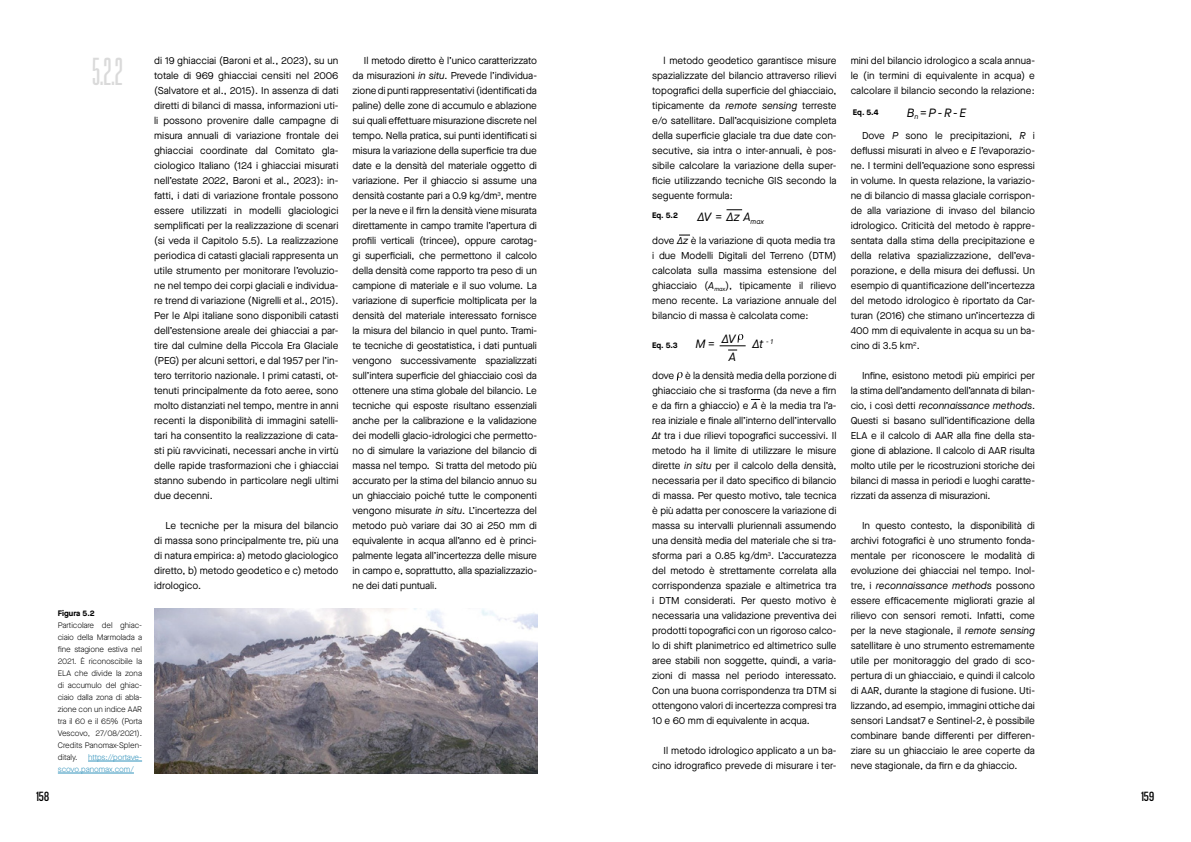
<style>
.page{position:relative;width:1191px;height:842px;background:#fff}
.page>*{position:absolute;margin:0;border:0;box-sizing:border-box;transform-origin:0 0}
.t1{font:41px "Coolvetica Crammed Rg";color:#dadada}
.t2{font:14px "Coolvetica Condensed Rg";color:#000}
.t3{font:italic 12px "Maison Neue";letter-spacing:-.045em;color:#000}
.t4{font:10px/15px "Maison Neue";color:#000;text-align:justify}
.t5{font:300 8px/12px "Maison Neue";letter-spacing:-.01em;color:#000;text-align:justify}
.t6{font:300 8px/12px "Maison Neue";letter-spacing:-.01em;color:#3192bb}
.t7{font:700 8px "Maison Neue";letter-spacing:-.005em;color:#000}
.s1{font-style:italic}
.s2{font-style:normal}
.s3{color:#fff}
</style>
<div class="page">
<img style="left:155px;top:609px;width:382px;height:164px">
<hr style="left:88px;top:761px;width:54px;height:1px;background:#3192bb">
<hr style="left:58px;top:773px;width:76px;height:1px;background:#3192bb">
<svg style="left:719px;top:334px;width:26px;height:17px"></svg>
<svg style="left:726px;top:209px;width:16px;height:1px"></svg>
<svg style="left:677px;top:372px;width:6px;height:9px"></svg>
<h1 class="t1" style="left:93px;top:51px;width:31px">5.2.2</h1>
<p class="t4" style="left:154px;top:53px;width:186px">di 19 ghiacciai (Baroni et al., 2023), su un totale di 969 ghiacciai censiti nel 2006 (Salvatore et al., 2015). In assenza di dati diretti di bilanci di massa, informazioni uti&shy;li possono provenire dalle campagne di misura annuali di variazione frontale dei ghiacciai coordinate dal Comitato gla&shy;ciologico Italiano (124 i ghiacciai misurati nell’estate 2022, Baroni et al., 2023): in&shy;fatti, i dati di variazione frontale possono essere utilizzati in modelli glaciologici semplificati per la realizzazione di scenari (si veda il Capitolo 5.5). La realizzazione periodica di catasti glaciali rappresenta un utile strumento per monitorare l’evoluzio&shy;ne nel tempo dei corpi glaciali e individua&shy;re trend di variazione (Nigrelli et al., 2015).<br>Per le Alpi italiane sono disponibili catasti dell’estensione areale dei ghiacciai a par&shy;tire dal culmine della Piccola Era Glaciale (PEG) per alcuni settori, e dal 1957 per l’in&shy;tero territorio nazionale. I primi catasti, ot&shy;tenuti principalmente da foto aeree, sono molto distanziati nel tempo, mentre in anni recenti la disponibilità di immagini satelli&shy;tari ha consentito la realizzazione di cata&shy;sti più ravvicinati, necessari anche in virtù delle rapide trasformazioni che i ghiacciai stanno subendo in particolare negli ultimi due decenni.</p>
<p class="t4" style="left:154px;top:518px;width:186px;text-indent:11px">Le tecniche per la misura del bilancio di massa sono principalmente tre, più una di natura empirica: a) metodo glaciologico diretto, b) metodo geodetico e c) metodo idrologico.</p>
<p class="t7" style="left:58px;top:607px;width:38px">Figura 5.2</p>
<p class="t5" style="left:58px;top:619px;width:86px">Particolare del ghiac&shy;ciaio della Marmolada a fine stagione estiva nel 2021. È riconoscibile la ELA che divide la zona di accumulo del ghiac&shy;ciaio dalla zona di abla&shy;zione con un indice AAR tra il 60 e il 65% (Porta Vescovo, 27/08/2021).<br>Credits Panomax-Splen&shy;ditaly.</p>
<p class="t6" style="left:58px;top:751px;width:86px;text-indent:30px">https://portave&shy;scovo.panomax.com/</p>
<p class="t4" style="left:353px;top:53px;width:186px;text-indent:11px">Il metodo diretto è l’unico caratterizzato da misurazioni <span class="s1">in situ</span>. Prevede l’individua&shy;zione di punti rappresentativi (identificati da paline) delle zone di accumulo e ablazione sui quali effettuare misurazione discrete nel tempo. Nella pratica, sui punti identificati si misura la variazione della superficie tra due date e la densità del materiale oggetto di variazione. Per il ghiaccio si assume una densità costante pari a 0.9 kg/dm<sup>3</sup>, mentre per la neve e il firn la densità viene misurata direttamente in campo tramite l’apertura di profili verticali (trincee), oppure carotag&shy;gi superficiali, che permettono il calcolo della densità come rapporto tra peso di un campione di materiale e il suo volume. La variazione di superficie moltiplicata per la densità del materiale interessato fornisce la misura del bilancio in quel punto. Trami&shy;te tecniche di geostatistica, i dati puntuali vengono successivamente spazializzati sull’intera superficie del ghiacciaio così da ottenere una stima globale del bilancio. Le tecniche qui esposte risultano essenziali anche per la calibrazione e la validazione dei modelli glacio-idrologici che permetto&shy;no di simulare la variazione del bilancio di massa nel tempo. Si tratta del metodo più accurato per la stima del bilancio annuo su un ghiacciaio poiché tutte le componenti vengono misurate <span class="s1">in situ</span>. L’incertezza del metodo può variare dai 30 ai 250 mm di equivalente in acqua all’anno ed è princi&shy;palmente legata all’incertezza delle misure in campo e, soprattutto, alla spazializzazio&shy;ne dei dati puntuali.</p>
<p class="t4" style="left:652px;top:53px;width:186px;text-indent:11px">l metodo geodetico garantisce misure spazializzate del bilancio attraverso rilievi topografici della superficie del ghiacciaio, tipicamente da <span class="s1">remote sensing</span> terreste e/o satellitare. Dall’acquisizione completa della superficie glaciale tra due date con&shy;secutive, sia intra o inter-annuali, è pos&shy;sibile calcolare la variazione della super&shy;ficie utilizzando tecniche GIS secondo la seguente formula:</p>
<p class="t4" style="left:652px;top:233px;width:186px;text-align:left">dove <span class="s1">Δz</span> è la variazione di quota media tra i due Modelli Digitali del Terreno (DTM) calcolata sulla massima estensione del ghiacciaio (<span class="s1">A</span><sub>max</sub>), tipicamente il rilievo meno recente. La variazione annuale del bilancio di massa è calcolata come:</p>
<p class="t7" style="left:652px;top:209px;width:27px">Eq. 5.2</p>
<p class="t3" style="left:697px;top:209px;width:68px">ΔV <span class="s2">=</span> Δz A<sub>max</sub></p>
<p class="t7" style="left:652px;top:339px;width:27px">Eq. 5.3</p>
<p class="t3" style="left:695px;top:331px;width:41px">M <span class="s2">=</span> ΔV</p>
<p class="t3" style="left:752px;top:336px;width:22px">Δt <sup>-</sup> <sup>1</sup></p>
<p class="t3" style="left:729px;top:349px;width:9px">A</p>
<p class="t4" style="left:652px;top:368px;width:186px">dove <span class="s3">0</span>è la densità media della porzione di ghiacciaio che si trasforma (da neve a firn e da firn a ghiaccio) e <span class="s1">A</span> è la media tra l’a&shy;rea iniziale e finale all’interno dell’intervallo <span class="s1">Δt</span> tra i due rilievi topografici successivi. Il metodo ha il limite di utilizzare le misure dirette <span class="s1">in situ</span> per il calcolo della densità, necessaria per il dato specifico di bilancio di massa. Per questo motivo, tale tecnica è più adatta per conoscere la variazione di massa su intervalli pluriennali assumendo una densità media del materiale che si tra&shy;sforma pari a 0.85 kg/dm<sup>3</sup>. L’accuratezza del metodo è strettamente correlata alla corrispondenza spaziale e altimetrica tra i DTM considerati. Per questo motivo è necessaria una validazione preventiva dei prodotti topografici con un rigoroso calco&shy;lo di shift planimetrico ed altimetrico sulle aree stabili non soggette, quindi, a varia&shy;zioni di massa nel periodo interessato.<br>Con una buona corrispondenza tra DTM si ottengono valori di incertezza compresi tra 10 e 60 mm di equivalente in acqua.</p>
<p class="t4" style="left:652px;top:743px;width:186px;text-align:right">Il metodo idrologic<span class="s1">o</span> applicato a un ba&shy;cino idrografico prevede di misurare i ter-</p>
<p class="t4" style="left:850px;top:53px;width:186px">mini del bilancio idrologico a scala annua&shy;le (in termini di equivalente in acqua) e calcolare il bilancio secondo la relazione:</p>
<p class="t4" style="left:850px;top:128px;width:186px;text-indent:11px">Dove <span class="s1">P</span> sono le precipitazioni, <span class="s1">R</span> i deflussi misurati in alveo e <span class="s1">E</span> l’evaporazio&shy;ne. I termini dell’equazione sono espressi in volume. In questa relazione, la variazio&shy;ne di bilancio di massa glaciale corrispon&shy;de alla variazione di invaso del bilancio idrologico. Criticità del metodo è rappre&shy;sentata dalla stima della precipitazione e della relativa spazializzazione, dell’eva&shy;porazione, e della misura dei deflussi. Un esempio di quantificazione dell’incertezza del metodo idrologico è riportato da Car&shy;turan (2016) che stimano un’incertezza di 400 mm di equivalente in acqua su un ba&shy;cino di 3.5 km<sup>2</sup>.</p>
<p class="t4" style="left:850px;top:368px;width:186px;text-indent:11px">Infine, esistono metodi più empirici per la stima dell’andamento dell’annata di bilan&shy;cio, i così detti <span class="s1">reconnaissance methods</span>.<br>Questi si basano sull’identificazione della ELA e il calcolo di AAR alla fine della sta&shy;gione di ablazione. Il calcolo di AAR risulta molto utile per le ricostruzioni storiche dei bilanci di massa in periodi e luoghi caratte&shy;rizzati da assenza di misurazioni.</p>
<p class="t4" style="left:850px;top:518px;width:186px;text-indent:11px">In questo contesto, la disponibilità di archivi fotografici è uno strumento fonda&shy;mentale per riconoscere le modalità di evoluzione dei ghiacciai nel tempo. Inol&shy;tre, i <span class="s1">reconnaissance methods</span> possono essere efficacemente migliorati grazie al rilievo con sensori remoti. Infatti, come per la neve stagionale, il <span class="s1">remote sensing </span>satellitare è uno strumento estremamente utile per monitoraggio del grado di sco&shy;pertura di un ghiacciaio, e quindi il calcolo di AAR, durante la stagione di fusione. Uti&shy;lizzando, ad esempio, immagini ottiche dai sensori Landsat7 e Sentinel-2, è possibile combinare bande differenti per differen&shy;ziare su un ghiacciaio le aree coperte da neve stagionale, da firn e da ghiaccio.</p>
<p class="t7" style="left:853px;top:106px;width:27px">Eq. 5.4</p>
<p class="t3" style="left:906px;top:105px;width:61px">B<sub>n</sub> <span class="s2">=</span> P - R - E</p>
<h2 class="t2" style="left:36px;top:787px;width:14px">158</h2>
<h2 class="t2" style="left:1141px;top:787px;width:14px">159</h2>
</div>
